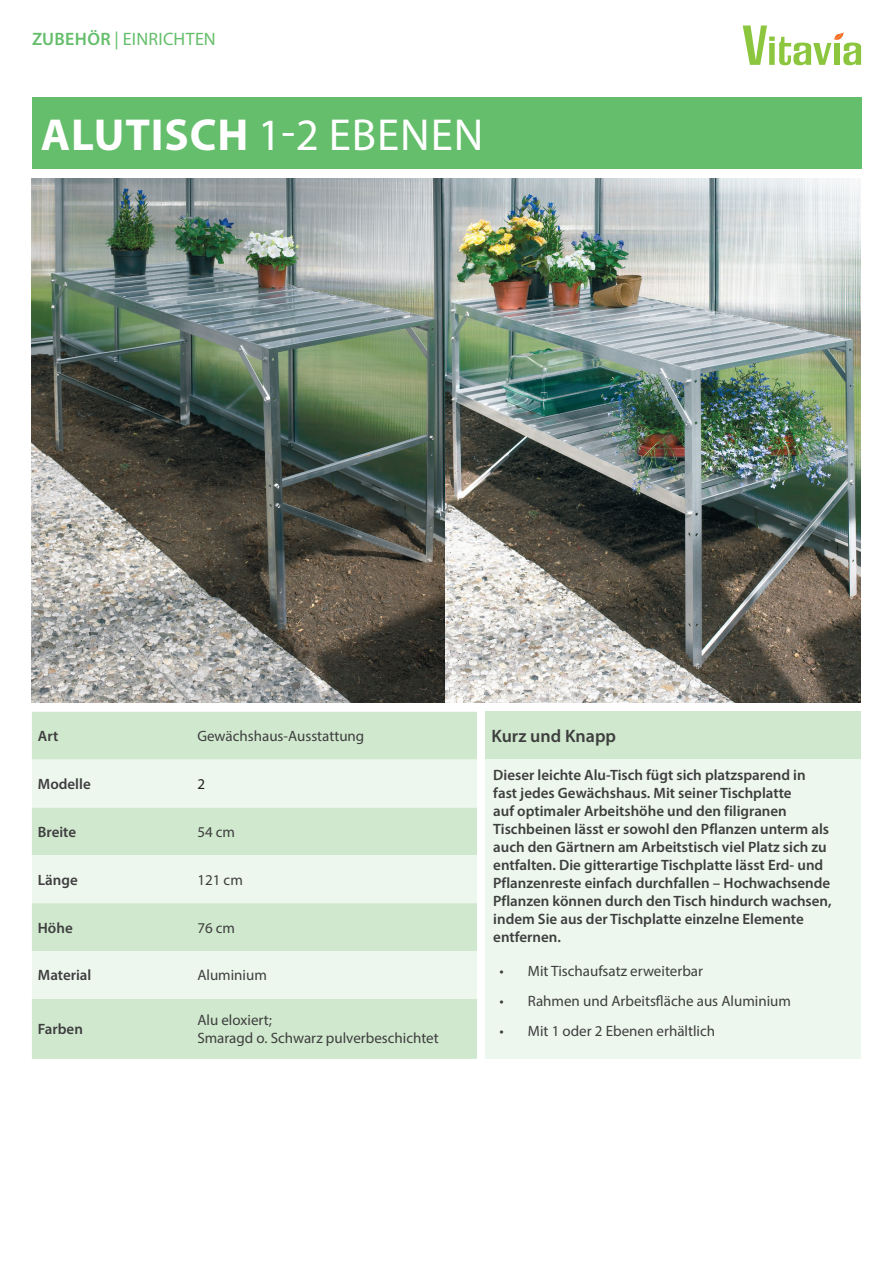
<style>
.page{position:relative;width:893px;height:1263px;background:#fff}
.page>*{position:absolute;margin:0;border:0;box-sizing:border-box;transform-origin:0 0}
.t1{font:45px "Myriad Pro";letter-spacing:.02em;color:#fff}
.t2{font:18px "Myriad Pro";letter-spacing:.015em;color:#65be6b}
.t3{font:600 18px "Myriad Pro";color:#3e3e3f}
.t4{font:600 15px/18px "Myriad Pro";color:#3e3e3f}
.t5{font:15px/18px "Myriad Pro";color:#3e3e3f}
.t6{font:15px "Myriad Pro";color:#231f20}
.s1{font-weight:600}
.s2{font-weight:700}
.s3{font-style:italic}
</style>
<div class="page">
<img style="left:32px;top:179px;width:828px;height:523px">
<div style="left:32px;top:98px;width:829px;height:71px;background:#65be6b"></div>
<div style="left:32px;top:712px;width:445px;height:347px;background:#d0e8cd"></div>
<svg style="left:32px;top:760px;width:445px;height:239px;background:#e1f1e0"></svg>
<svg style="left:743px;top:26px;width:118px;height:39px"></svg>
<div style="left:485px;top:712px;width:376px;height:47px;background:#d0e8cd"></div>
<div style="left:485px;top:759px;width:376px;height:300px;background:#edf7ed"></div>
<p class="t2" style="left:32px;top:28px;width:185px"><span class="s1">ZUBEHÖR</span> | EINRICHTEN</p>
<h1 class="t1" style="left:41px;top:107px;width:444px"><span class="s2">ALUTISCH</span> 1-2 EBENEN</h1>
<p class="t4" style="left:38px;top:727px;width:22px">Art</p>
<p class="t5" style="left:197px;top:727px;width:168px">Gewächshaus-Ausstattung</p>
<p class="t4" style="left:38px;top:775px;width:54px">Modelle</p>
<p class="t6" style="left:197px;top:775px;width:9px">2</p>
<p class="t4" style="left:38px;top:822px;width:40px">Breite</p>
<p class="t5" style="left:197px;top:823px;width:39px">54 cm</p>
<p class="t4" style="left:38px;top:870px;width:41px">Länge</p>
<p class="t5" style="left:197px;top:870px;width:47px">121 cm</p>
<p class="t4" style="left:38px;top:918px;width:36px">Höhe</p>
<p class="t5" style="left:197px;top:918px;width:39px">76 cm</p>
<p class="t4" style="left:38px;top:966px;width:55px">Material</p>
<p class="t5" style="left:197px;top:966px;width:71px">Aluminium</p>
<p class="t4" style="left:38px;top:1020px;width:47px">Farben</p>
<p class="t5" style="left:197px;top:1011px;width:243px">Alu eloxiert;<br>Smaragd o. Schwarz pulverbeschichtet</p>
<p class="t3" style="left:491px;top:725px;width:126px">Kurz und Knapp</p>
<p class="t4" style="left:493px;top:765px;width:340px">Dieser leichte Alu-Tisch fügt sich platzsparend in fast jedes Gewächshaus. Mit seiner Tischplatte<br>auf optimaler Arbeitshöhe und den filigranen Tischbeinen lässt er sowohl den Pflanzen unterm als auch den Gärtnern am Arbeitstisch viel Platz sich zu entfalten. Die gitterartige Tischplatte lässt Erd- und Pflanzenreste einfach durchfallen – Hochwachsende Pflanzen können durch den Tisch hindurch wachsen, indem Sie aus der Tischplatte einzelne Elemente entfernen.</p>
<p class="t5" style="left:499px;top:962px;width:205px"><span class="s3">•</span> Mit Tischaufsatz erweiterbar</p>
<p class="t5" style="left:499px;top:992px;width:293px"><span class="s3">•</span> Rahmen und Arbeitsfläche aus Aluminium</p>
<p class="t5" style="left:499px;top:1021px;width:217px"><span class="s3">•</span> Mit 1 oder 2 Ebenen erhältlich</p>
</div>
